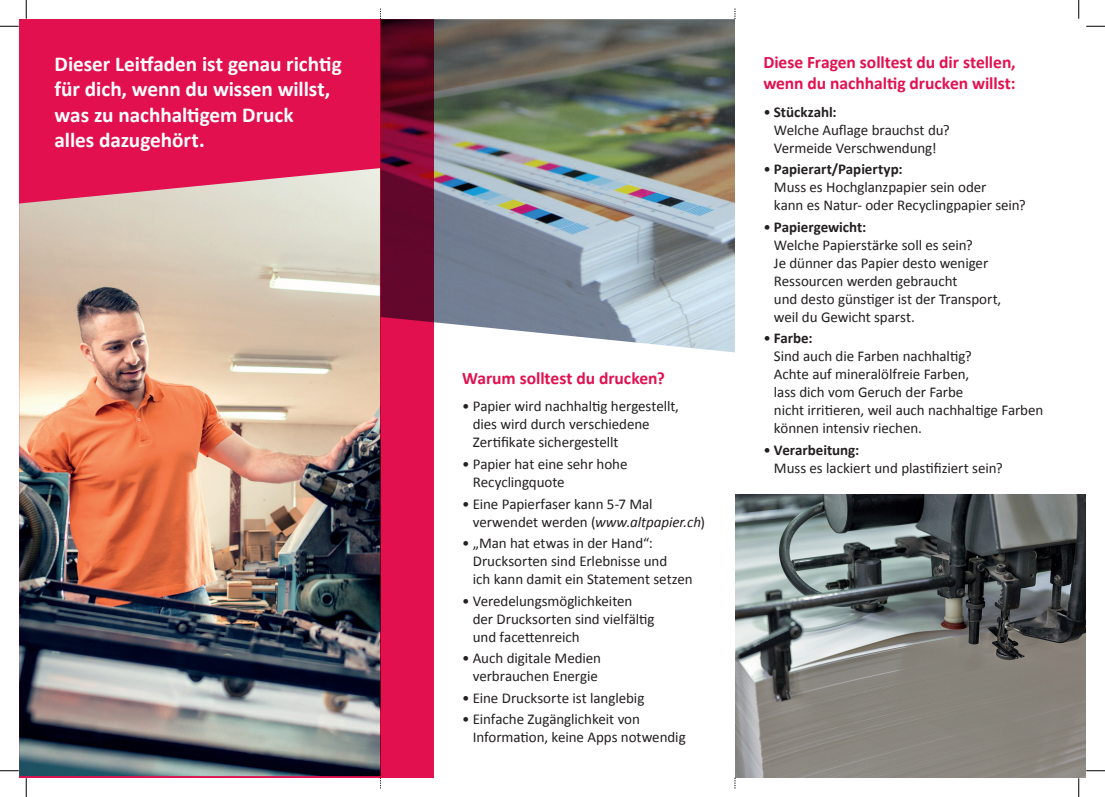
<style>
.page{position:relative;width:1105px;height:797px;background:#fff}
.page>*{position:absolute;margin:0;border:0;box-sizing:border-box;transform-origin:0 0}
.t1{font:700 21.25px/25.5px "Calibri";letter-spacing:-.005em;color:#fff}
.t2{font:700 17.5px/21px "Calibri";letter-spacing:-.005em;color:#e2104f}
.t3{font:15px/18px "Calibri";letter-spacing:-.005em;color:#231f20}
.s1{font-style:italic}
.s2{font-weight:700}
</style>
<div class="page">
<div style="left:19px;top:19px;width:362px;height:758px;background:#e2104f"></div>
<img style="left:19px;top:168px;width:362px;height:608px">
<img style="left:735px;top:494px;width:351px;height:283px">
<img style="left:434px;top:19px;width:301px;height:333px">
<svg style="left:381px;top:19px;width:53px;height:758px;background:#b00c3f"></svg>
<svg style="left:0;top:25px;width:19px;height:2px"></svg>
<svg style="left:1086px;top:25px;width:19px;height:2px"></svg>
<svg style="left:0;top:770px;width:19px;height:1px"></svg>
<svg style="left:1086px;top:770px;width:19px;height:1px"></svg>
<svg style="left:25px;top:0;width:2px;height:19px"></svg>
<svg style="left:25px;top:778px;width:2px;height:19px"></svg>
<svg style="left:1078px;top:0;width:1px;height:19px"></svg>
<svg style="left:1078px;top:778px;width:1px;height:19px"></svg>
<h1 class="t1" style="left:55px;top:51px;width:289px">Dieser Leitfaden ist genau richtig für dich, wenn du wissen willst, was zu nachhaltigem Druck<br>alles dazugehört.</h1>
<p class="t2" style="left:462px;top:367px;width:204px">Warum solltest du drucken?</p>
<p class="t3" style="left:473px;top:397px;width:208px;text-indent:-11px">• Papier wird nachhaltig hergestellt, dies wird durch verschiedene<br>Zertifikate sichergestellt</p>
<p class="t3" style="left:473px;top:454px;width:156px;text-indent:-11px">• Papier hat eine sehr hohe<br>Recyclingquote</p>
<p class="t3" style="left:473px;top:494px;width:234px;text-indent:-11px">• Eine Papierfaser kann 5-7 Mal verwendet werden (<span class="s1">www.altpapier.ch</span>)</p>
<p class="t3" style="left:473px;top:533px;width:221px;text-indent:-11px">• „Man hat etwas in der Hand“:<br>Drucksorten sind Erlebnisse und<br>ich kann damit ein Statement setzen</p>
<p class="t3" style="left:473px;top:591px;width:183px;text-indent:-11px">• Veredelungsmöglichkeiten der Drucksorten sind vielfältig und facettenreich</p>
<p class="t3" style="left:462px;top:648px;width:140px;text-align:center">• Auch digitale Medien verbrauchen Energie</p>
<p class="t3" style="left:462px;top:688px;width:184px">• Eine Drucksorte ist langlebig</p>
<p class="t3" style="left:473px;top:709px;width:214px;text-indent:-11px">• Einfache Zugänglichkeit von<br>Information, keine Apps notwendig</p>
<p class="t2" style="left:763px;top:51px;width:254px">Diese Fragen solltest du dir stellen, wenn du nachhaltig drucken willst:</p>
<p class="t3" style="left:774px;top:102px;width:177px;text-indent:-11px">• <span class="s2">Stückzahl:<br></span>Welche Auflage brauchst du?<br>Vermeide Verschwendung!</p>
<p class="t3" style="left:774px;top:159px;width:253px;text-indent:-11px">• <span class="s2">Papierart/Papiertyp:<br></span>Muss es Hochglanzpapier sein oder<br>kann es Natur- oder Recyclingpapier sein?</p>
<p class="t3" style="left:774px;top:217px;width:229px;text-indent:-11px">• <span class="s2">Papiergewicht:<br></span>Welche Papierstärke soll es sein?<br>Je dünner das Papier desto weniger<br>Ressourcen werden gebraucht<br>und desto günstiger ist der Transport, weil du Gewicht sparst.</p>
<p class="t3" style="left:774px;top:328px;width:271px;text-indent:-11px">• <span class="s2">Farbe:<br></span>Sind auch die Farben nachhaltig?<br>Achte auf mineralölfreie Farben,<br>lass dich vom Geruch der Farbe<br>nicht irritieren, weil auch nachhaltige Farben können intensiv riechen.</p>
<p class="t3" style="left:774px;top:440px;width:230px;text-indent:-11px">• <span class="s2">Verarbeitung:<br></span>Muss es lackiert und plastifiziert sein?</p>
</div>
